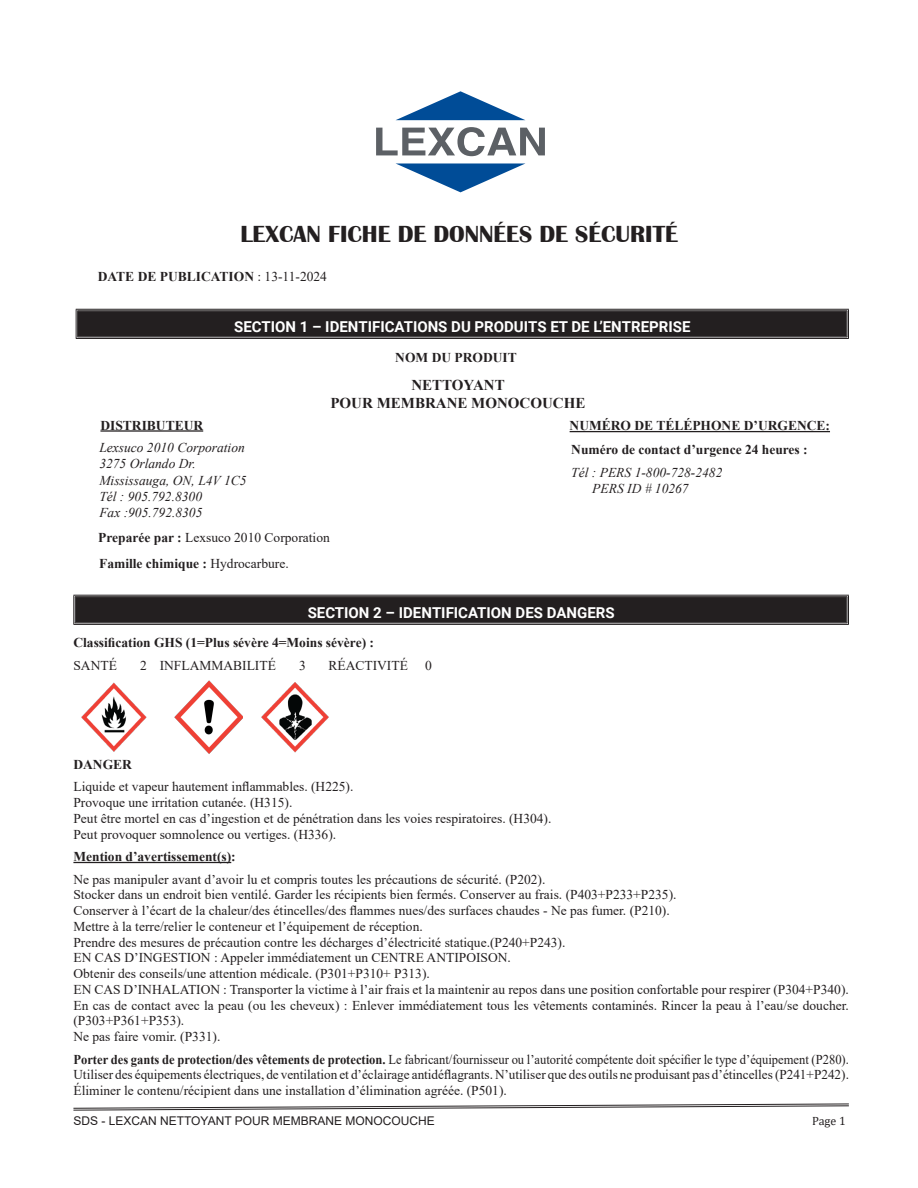
<style>
.page{position:relative;width:918px;height:1188px;background:#fff}
.page>*{position:absolute;margin:0;border:0;box-sizing:border-box;transform-origin:0 0}
.t1{font:700 24px "Britannic";color:#231f20}
.t2{font:700 15px "Roboto";color:#fff}
.t3{font:700 15px "Times New Roman";color:#231f20}
.t4{font:13.5px/15.8px "Times New Roman";color:#231f20}
.t5{font:700 13.5px "Times New Roman";color:#231f20}
.t6{font:13.5px "Times New Roman";color:#231f20;scale:.93 1}
.t7{font:italic 13.5px "Times New Roman";color:#231f20}
.t8{font:12px "Arial";color:#231f20}
.t9{font:12px "Cambria";color:#231f20}
.s1{font-weight:400}
.s2{font-weight:700}
</style>
<div class="page">
<div style="left:77px;top:310px;width:771px;height:28px;background:#231f20"></div>
<hr style="left:76px;top:309px;width:773px;height:1px;background:#231f20">
<svg style="left:76px;top:310px;width:2px;height:28px"></svg>
<svg style="left:847px;top:310px;width:2px;height:28px"></svg>
<hr style="left:77px;top:337px;width:770px;height:1px;background:#231f20">
<hr style="left:76px;top:338px;width:773px;height:1px;background:#231f20">
<hr style="left:100px;top:430px;width:103px;height:2px;background:#231f20">
<hr style="left:570px;top:431px;width:260px;height:1px;background:#231f20">
<hr style="left:73px;top:862px;width:158px;height:1px;background:#231f20">
<div style="left:75px;top:596px;width:773px;height:28px;background:#231f20"></div>
<hr style="left:73px;top:595px;width:776px;height:1px;background:#231f20">
<svg style="left:73px;top:596px;width:3px;height:28px"></svg>
<svg style="left:847px;top:596px;width:2px;height:28px"></svg>
<hr style="left:75px;top:623px;width:772px;height:1px;background:#231f20">
<hr style="left:73px;top:624px;width:776px;height:1px;background:#231f20">
<svg style="left:73px;top:1104px;width:776px;height:7px"></svg>
<svg style="left:396px;top:91px;width:129px;height:29px"></svg>
<svg style="left:396px;top:163px;width:129px;height:29px"></svg>
<svg style="left:376px;top:127px;width:169px;height:29px"></svg>
<img style="left:261px;top:682px;width:68px;height:71px">
<img style="left:81px;top:682px;width:66px;height:70px">
<img style="left:174px;top:680px;width:69px;height:74px">
<p class="t1" style="left:240px;top:221px;width:439px">LEXCAN FICHE DE DONNÉES DE SÉCURITÉ</p>
<p class="t5" style="left:98px;top:267px;width:231px">DATE DE PUBLICATION <span class="s1">: 13-11-2024</span></p>
<p class="t2" style="left:234px;top:316px;width:458px">SECTION 1 – IDENTIFICATIONS DU PRODUITS ET DE L’ENTREPRISE</p>
<p class="t5" style="left:395px;top:348px;width:123px">NOM DU PRODUIT</p>
<p class="t3" style="left:411px;top:374px;width:95px">NETTOYANT</p>
<p class="t3" style="left:330px;top:392px;width:256px">POUR MEMBRANE MONOCOUCHE</p>
<p class="t5" style="left:100px;top:415px;width:104px">DISTRIBUTEUR</p>
<p class="t5" style="left:570px;top:416px;width:262px">NUMÉRO DE TÉLÉPHONE D’URGENCE:</p>
<p class="t7" style="left:99px;top:438px;width:147px">Lexsuco 2010 Corporation</p>
<p class="t7" style="left:99px;top:455px;width:98px">3275 Orlando Dr.</p>
<p class="t7" style="left:99px;top:471px;width:149px">Mississauga, ON, L4V 1C5</p>
<p class="t7" style="left:99px;top:487px;width:104px">Tél : 905.792.8300</p>
<p class="t7" style="left:99px;top:503px;width:105px">Fax :905.792.8305</p>
<p class="t5" style="left:571px;top:440px;width:238px">Numéro de contact d’urgence 24 heures :</p>
<p class="t7" style="left:571px;top:463px;width:153px">Tél : PERS 1-800-728-2482</p>
<p class="t7" style="left:592px;top:479px;width:98px">PERS ID # 10267</p>
<p class="t4" style="left:98px;top:529px;width:233px"><span class="s2">Preparée par :</span> Lexsuco 2010 Corporation</p>
<p class="t5" style="left:99px;top:553px;width:191px">Famille chimique : <span class="s1">Hydrocarbure.</span></p>
<p class="t2" style="left:308px;top:602px;width:308px">SECTION 2 – IDENTIFICATION DES DANGERS</p>
<p class="t5" style="left:73px;top:633px;width:302px">Classification GHS (1=Plus sévère 4=Moins sévère) :</p>
<p class="t4" style="left:73px;top:657px;width:45px">SANTÉ</p>
<p class="t4" style="left:140px;top:657px;width:137px">2 INFLAMMABILITÉ</p>
<p class="t4" style="left:299px;top:657px;width:8px">3</p>
<p class="t4" style="left:328px;top:657px;width:81px">RÉACTIVITÉ</p>
<p class="t4" style="left:425px;top:657px;width:8px">0</p>
<p class="t5" style="left:73px;top:755px;width:60px">DANGER</p>
<p class="t4" style="left:73px;top:778px;width:282px">Liquide et vapeur hautement inflammables. (H225).</p>
<p class="t4" style="left:73px;top:794px;width:220px">Provoque une irritation cutanée. (H315).</p>
<p class="t4" style="left:73px;top:810px;width:480px">Peut être mortel en cas d’ingestion et de pénétration dans les voies respiratoires. (H304).</p>
<p class="t4" style="left:73px;top:826px;width:264px">Peut provoquer somnolence ou vertiges. (H336).</p>
<p class="t5" style="left:73px;top:847px;width:164px">Mention d’avertissement(s):</p>
<p class="t4" style="left:73px;top:871px;width:474px">Ne pas manipuler avant d’avoir lu et compris toutes les précautions de sécurité. (P202).</p>
<p class="t4" style="left:73px;top:886px;width:605px">Stocker dans un endroit bien ventilé. Garder les récipients bien fermés. Conserver au frais. (P403+P233+P235).</p>
<p class="t4" style="left:73px;top:902px;width:598px">Conserver à l’écart de la chaleur/des étincelles/des flammes nues/des surfaces chaudes - Ne pas fumer. (P210).</p>
<p class="t4" style="left:73px;top:918px;width:351px">Mettre à la terre/relier le conteneur et l’équipement de réception.</p>
<p class="t4" style="left:73px;top:934px;width:494px">Prendre des mesures de précaution contre les décharges d’électricité statique.(P240+P243).</p>
<p class="t4" style="left:73px;top:949px;width:439px">EN CAS D’INGESTION : Appeler immédiatement un CENTRE ANTIPOISON.</p>
<p class="t4" style="left:73px;top:965px;width:358px">Obtenir des conseils/une attention médicale. (P301+P310+ P313).</p>
<p class="t4" style="left:73px;top:981px;width:777px">EN CAS D’INHALATION : Transporter la victime à l’air frais et la maintenir au repos dans une position confortable pour respirer (P304+P340).</p>
<p class="t4" style="left:73px;top:997px;width:777px">En cas de contact avec la peau (ou les cheveux) : Enlever immédiatement tous les vêtements contaminés. Rincer la peau à l’eau/se doucher. (P303+P361+P353).</p>
<p class="t4" style="left:73px;top:1028px;width:148px">Ne pas faire vomir. (P331).</p>
<p class="t6" style="left:73px;top:1049px;width:835px"><span class="s2">Porter des gants de protection/des vêtements de protection.</span> Le fabricant/fournisseur ou l’autorité compétente doit spécifier le type d’équipement (P280).</p>
<p class="t4" style="left:73px;top:1066px;width:777px">Utiliser des équipements électriques, de ventilation et d’éclairage antidéflagrants. N’utiliser que des outils ne produisant pas d’étincelles (P241+P242).</p>
<p class="t4" style="left:73px;top:1082px;width:435px">Éliminer le contenu/récipient dans une installation d’élimination agréée. (P501).</p>
<p class="t8" style="left:73px;top:1113px;width:363px">SDS - LEXCAN NETTOYANT POUR MEMBRANE MONOCOUCHE</p>
<p class="t9" style="left:812px;top:1114px;width:35px">Page 1</p>
</div>
